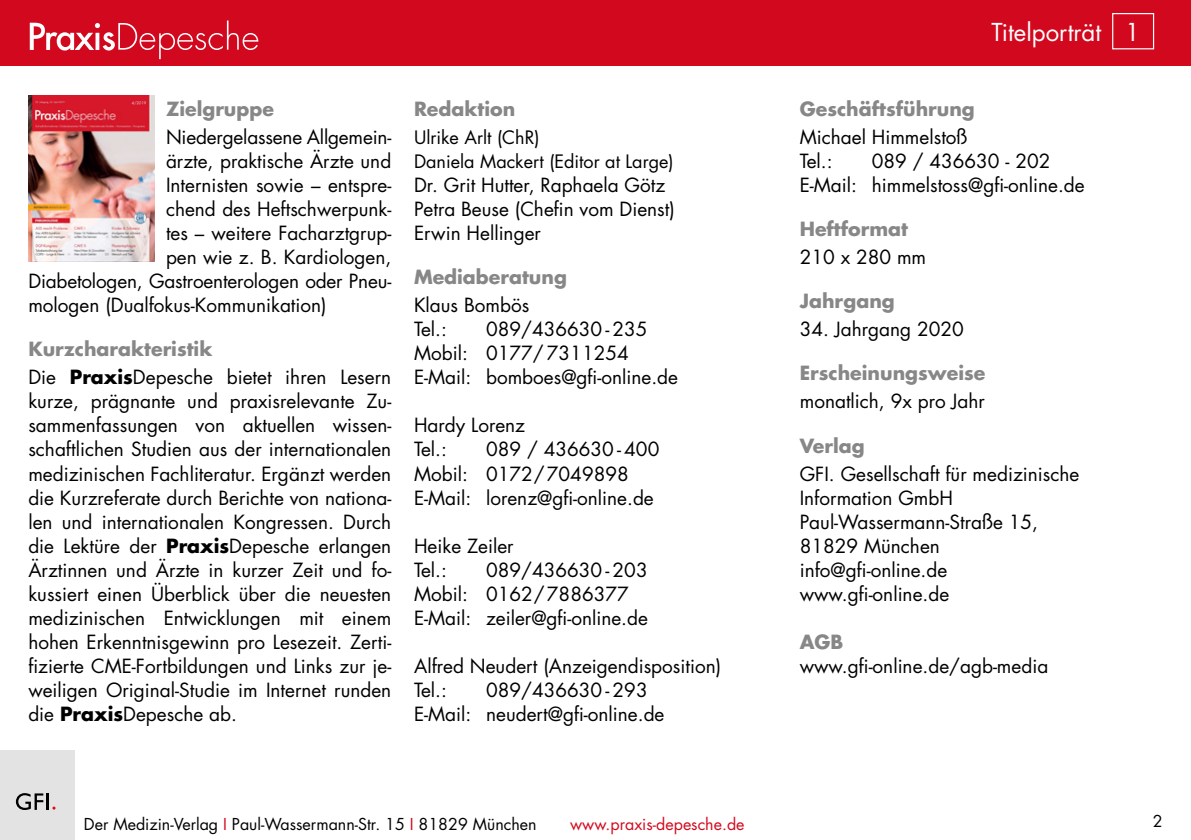
<style>
.page{position:relative;width:1191px;height:840px;background:#fff}
.page>*{position:absolute;margin:0;border:0;box-sizing:border-box;transform-origin:0 0}
.t1{font:24px "Futura Std";color:#fff}
.t2{font:19px/24px "Futura Std";color:#000}
.t3{font:700 19px "Futura Std";color:#878787}
.t4{font:18px/24px "Futura Std";color:#000}
.t5{font:16px "Futura Std";color:#000}
.t6{font:16px "Futura Std";color:#d2091e}
.s1{font-weight:700;color:#878787}
.s2{font-weight:700}
.s3{color:#d2091e}
</style>
<div class="page">
<div style="left:0;top:749px;width:75px;height:90px;background:#e3e3e3"></div>
<svg style="left:16px;top:793px;width:40px;height:16px"></svg>
<div style="left:0;top:0;width:1191px;height:66px;background:#d2091e"></div>
<svg style="left:30px;top:21px;width:228px;height:38px"></svg>
<div style="left:1112px;top:13px;width:42px;height:36px;border:1px solid #fff"></div>
<img style="left:28px;top:95px;width:127px;height:166px">
<p class="t3" style="left:166px;top:96px;width:109px">Zielgruppe</p>
<p class="t2" style="left:166px;top:125px;width:227px">Niedergelassene Allgemein-</p>
<p class="t2" style="left:166px;top:149px;width:227px">ärzte, praktische Ärzte und</p>
<p class="t2" style="left:166px;top:173px;width:227px">Internisten sowie – entspre-</p>
<p class="t2" style="left:166px;top:197px;width:227px">chend des Heftschwerpunk-</p>
<p class="t2" style="left:166px;top:221px;width:227px">tes – weitere Facharztgrup-</p>
<p class="t2" style="left:166px;top:245px;width:227px">pen wie z. B. Kardiologen,</p>
<p class="t2" style="left:28px;top:269px;width:364px">Diabetologen, Gastroenterologen oder Pneu-</p>
<p class="t2" style="left:28px;top:293px;width:300px">mologen (Dualfokus-Kommunikation)</p>
<p class="t2" style="left:28px;top:335px;width:364px;line-height:28px"><span class="s1">Kurzcharakteristik<br></span>Die <span class="s2">Praxis</span>Depesche bietet ihren Lesern</p>
<p class="t2" style="left:28px;top:389px;width:364px;text-align:justify">kurze, prägnante und praxisrelevante Zu&shy;sammenfassungen von aktuellen wissen&shy;schaftlichen Studien aus der internationalen medizinischen Fachliteratur. Ergänzt werden die Kurzreferate durch Berichte von nationa&shy;len und internationalen Kongressen. Durch die Lektüre der <span class="s2">Praxis</span>Depesche erlangen Ärztinnen und Ärzte in kurzer Zeit und fo&shy;kussiert einen Überblick über die neuesten medizinischen Entwicklungen mit einem hohen Erkenntnisgewinn pro Lesezeit. Zerti&shy;fizierte CME-Fortbildungen und Links zur je&shy;weiligen Original-Studie im Internet runden die <span class="s2">Praxis</span>Depesche ab.</p>
<p class="t3" style="left:414px;top:96px;width:103px">Redaktion</p>
<p class="t4" style="left:414px;top:126px;width:261px">Ulrike Arlt (ChR)<br>Daniela Mackert (Editor at Large)</p>
<p class="t2" style="left:414px;top:173px;width:262px">Dr. Grit Hutter, Raphaela Götz<br>Petra Beuse (Chefin vom Dienst)<br>Erwin Hellinger</p>
<p class="t3" style="left:414px;top:264px;width:154px">Mediaberatung</p>
<p class="t2" style="left:414px;top:293px;width:117px">Klaus Bombös<br>Tel.:</p>
<p class="t2" style="left:414px;top:317px;width:265px;text-indent:72px">089/436630 - 235<br>Mobil: 0177/ 7311254<br>E-Mail: bomboes@gfi-online.de</p>
<p class="t2" style="left:414px;top:413px;width:113px">Hardy Lorenz<br>Tel.:</p>
<p class="t2" style="left:414px;top:437px;width:247px;text-indent:72px">089 / 436630 - 400<br>Mobil: 0172/7049898<br>E-Mail: lorenz@gfi-online.de</p>
<p class="t2" style="left:414px;top:533px;width:101px">Heike Zeiler<br>Tel.:</p>
<p class="t2" style="left:414px;top:557px;width:235px;text-indent:72px">089/436630 - 203<br>Mobil: 0162/7886377<br>E-Mail: zeiler@gfi-online.de</p>
<p class="t2" style="left:414px;top:653px;width:309px">Alfred Neudert (Anzeigendisposition)<br>Tel.:</p>
<p class="t2" style="left:414px;top:677px;width:252px;text-indent:72px">089/436630 - 293<br>E-Mail: neudert@gfi-online.de</p>
<p class="t1" style="left:991px;top:16px;width:150px">Titelporträt 1</p>
<p class="t3" style="left:799px;top:96px;width:176px">Geschäftsführung</p>
<p class="t2" style="left:799px;top:125px;width:169px">Michael Himmelstoß<br>Tel.:</p>
<p class="t2" style="left:799px;top:149px;width:286px;text-indent:72px">089 / 436630 - 202<br>E-Mail: himmelstoss@gfi-online.de</p>
<p class="t3" style="left:799px;top:216px;width:110px">Heftformat</p>
<p class="t2" style="left:799px;top:245px;width:128px">210 x 280 mm</p>
<p class="t3" style="left:799px;top:288px;width:97px">Jahrgang</p>
<p class="t2" style="left:799px;top:317px;width:166px">34. Jahrgang 2020</p>
<p class="t3" style="left:799px;top:360px;width:187px">Erscheinungsweise</p>
<p class="t2" style="left:799px;top:389px;width:187px">monatlich, 9x pro Jahr</p>
<p class="t3" style="left:799px;top:432px;width:66px">Verlag</p>
<p class="t2" style="left:799px;top:461px;width:281px">GFI. Gesellschaft für medizinische<br>Information GmbH<br>Paul-Wassermann-Straße 15,<br>81829 München info@gfi-online.de www.gfi-online.de</p>
<p class="t3" style="left:799px;top:628px;width:45px">AGB</p>
<p class="t2" style="left:799px;top:653px;width:250px">www.gfi-online.de/agb-media</p>
<p class="t5" style="left:84px;top:813px;width:454px">Der Medizin-Verlag <span class="s3">I</span> Paul-Wassermann-Str. 15 <span class="s3">I</span> 81829 München</p>
<p class="t6" style="left:570px;top:813px;width:176px">www.praxis-depesche.de</p>
<p class="t5" style="left:1152px;top:810px;width:11px">2</p>
</div>
